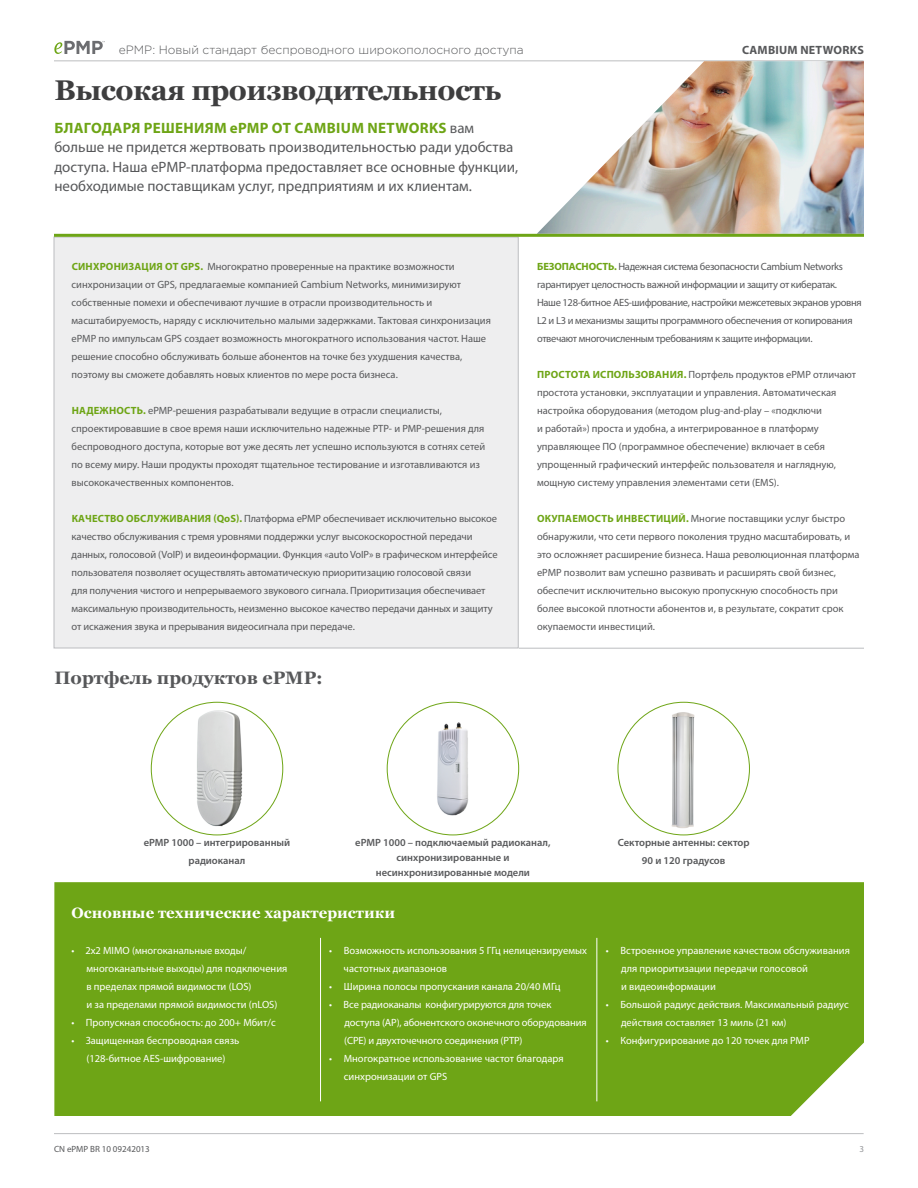
<style>
.page{position:relative;width:918px;height:1188px;background:#fff}
.page>*{position:absolute;margin:0;border:0;box-sizing:border-box;transform-origin:0 0}
.t1{font:700 28.5px "Georgia";letter-spacing:-.02em;color:#3e3e3f}
.t2{font:700 18px "Georgia";color:#57585a}
.t3{font:15px/19.5px "Myriad Pro";color:#57585a}
.t4{font:700 15px "Georgia";color:#fff}
.t5{font:300 12px "Gotham Pro";color:#58595b}
.t6{font:700 12px "Myriad Pro";letter-spacing:.02em;color:#57585a}
.t7{font:10.5px/18px "Myriad Pro";color:#57585a}
.t8{font:10.5px/18px "Myriad Pro";color:#fff}
.t9{font:10.5px/18px "Myriad Pro";letter-spacing:-.03em;color:#57585a}
.t10{font:700 10.5px "Myriad Pro";letter-spacing:.02em;color:#6ea516}
.t11{font:600 10.5px/15px "Myriad Pro";color:#58595b;text-align:center}
.t12{font:600 10.5px/18px "Myriad Pro";color:#57585a;text-align:center}
.t13{font:9px "Myriad Pro";color:#57585a}
.t14{font:9px "Myriad Pro";color:#939598}
.s1{font-weight:700;color:#6ea516}
</style>
<div class="page">
<svg style="left:54px;top:41px;width:51px;height:13px"></svg>
<hr style="left:54px;top:60px;width:810px;height:1px;background:#bcbdc0">
<div style="left:54px;top:237px;width:464px;height:411px;background:#eeeeef;border:1px solid #bcbdc0"></div>
<hr style="left:54px;top:1133px;width:810px;height:1px;background:#bcbdc0">
<div style="left:54px;top:882px;width:810px;height:234px;background:#6ea516"></div>
<hr style="left:320px;top:938px;width:1px;height:163px;background:#fff">
<hr style="left:597px;top:938px;width:1px;height:163px;background:#fff">
<img style="left:162px;top:702px;width:121px;height:133px">
<img style="left:401px;top:716px;width:104px;height:105px">
<img style="left:637px;top:702px;width:94px;height:133px">
<hr style="left:519px;top:648px;width:345px;height:1px;background:#bcbdc0">
<img style="left:537px;top:61px;width:327px;height:173px">
<hr style="left:54px;top:234px;width:810px;height:3px;background:#6ea516">
<p class="t5" style="left:119px;top:43px;width:406px">ePMP: Новый стандарт беспроводного широкополосного доступа</p>
<h1 class="t1" style="left:54px;top:74px;width:452px">Высокая производительность  </h1>
<p class="t3" style="left:54px;top:118px;width:465px"><span class="s1">БЛАГОДАРЯ РЕШЕНИЯМ EPMP ОТ CAMBIUM NETWORKS</span> вам больше не придется жертвовать производительностью ради удобства доступа. Наша ePMP-платформа предоставляет все основные функции, необходимые поставщикам услуг, предприятиям и их клиентам.  </p>
<p class="t6" style="left:742px;top:42px;width:123px">CAMBIUM NETWORKS</p>
<p class="t7" style="left:72px;top:257px;width:421px;text-indent:70px"><span class="s1">ЦИЯ ОТ GPS.</span> Многократно проверенные на практике возможности синхронизации от GPS, предлагаемые компанией Cambium Networks, минимизируют собственные помехи и обеспечивают лучшие в отрасли производительность и масштабируемость, наряду с исключительно малыми задержками. Тактовая синхронизация ePMP по импульсам GPS создает возможность многократного использования частот. Наше решение способно обслуживать больше абонентов на точке без ухудшения качества, поэтому вы сможете добавлять новых клиентов по мере роста бизнеса.   </p>
<p class="t10" style="left:72px;top:404px;width:8px">НАДЕ</p>
<p class="t10" style="left:100px;top:404px;width:18px">ЖНОСТЬ</p>
<p class="t10" style="left:72px;top:260px;width:8px">СИН</p>
<p class="t10" style="left:93px;top:260px;width:15px">ХРОНИЗА</p>
<p class="t7" style="left:72px;top:401px;width:415px;text-indent:72px"><span class="s1">.</span> ePMP-решения разрабатывали ведущие в отрасли специалисты, спроектировавшие в свое время наши исключительно надежные PTP- и PMP-решения для беспроводного доступа, которые вот уже десять лет успешно используются в сотнях сетей по всему миру. Наши продукты проходят тщательное тестирование и изготавливаются из высококачественных компонентов.<span class="s1">  </span></p>
<p class="t10" style="left:72px;top:512px;width:63px">КАЧЕСТВООБСЛУ</p>
<p class="t10" style="left:160px;top:512px;width:31px">ЖИВАНИЯ</p>
<p class="t7" style="left:72px;top:509px;width:427px;text-indent:142px"><span class="s1">(QOS).</span> Платформа ePMP обеспечивает исключительно высокое качество обслуживания с тремя уровнями поддержки услуг высокоскоростной передачи данных, голосовой (VoIP) и видеоинформации. Функция «auto VoIP» в графическом интерфейсе пользователя позволяет осуществлять автоматическую приоритизацию голосовой связи<br>для получения чистого и непрерываемого звукового сигнала. Приоритизация обеспечивает максимальную производительность, неизменно высокое качество передачи данных и защиту от искажения звука и прерывания видеосигнала при передаче.  </p>
<h2 class="t2" style="left:54px;top:668px;width:270px">Портфель продуктов ePMP:</h2>
<p class="t9" style="left:537px;top:257px;width:326px;text-indent:77px"><span class="s1">.</span> Надежная система безопасности Cambium Networks гарантирует целостность важной информации и защиту от кибератак.<br>Наше 128-битное AES-шифрование, настройки межсетевых экранов уровня L2 и L3 и механизмы защиты программного обеспечения от копирования отвечают многочисленным требованиям к защите информации.   </p>
<p class="t10" style="left:537px;top:368px;width:15px">ПРОСТОТА</p>
<p class="t10" style="left:593px;top:368px;width:29px">ИСПОЛЬЗО</p>
<p class="t10" style="left:649px;top:368px;width:15px">ВАНИЯ</p>
<p class="t10" style="left:537px;top:260px;width:7px">БЕЗО</p>
<p class="t10" style="left:562px;top:260px;width:15px">ПАСНОСТЬ</p>
<p class="t7" style="left:537px;top:365px;width:321px;text-indent:147px"><span class="s1">.</span> Портфель продуктов ePMP отличают простота установки, эксплуатации и управления. Автоматическая настройка оборудования (методом plug-and-play – «подключи<br>и работай») проста и удобна, а интегрированное в платформу управляющее ПО (программное обеспечение) включает в себя упрощенный графический интерфейс пользователя и наглядную, мощную систему управления элементами сети (EMS).  </p>
<p class="t10" style="left:537px;top:512px;width:8px">ОКУ</p>
<p class="t10" style="left:558px;top:512px;width:16px">ПАЕМОСТЬ</p>
<p class="t10" style="left:616px;top:512px;width:29px">ИНВЕСТИ</p>
<p class="t7" style="left:537px;top:509px;width:324px;text-indent:127px"><span class="s1">ЦИЙ .</span> Многие поставщики услуг быстро обнаружили, что сети первого поколения трудно масштабировать, и это осложняет расширение бизнеса. Наша революционная платформа ePMP позволит вам успешно развивать и расширять свой бизнес, обеспечит исключительно высокую пропускную способность при более высокой плотности абонентов и, в результате, сократит срок окупаемости инвестиций.</p>
<p class="t12" style="left:144px;top:833px;width:148px">ePMP 1000 – интегрированный радиоканал</p>
<p class="t11" style="left:355px;top:835px;width:197px">ePMP 1000 – подключаемый радиоканал, синхронизированные и несинхронизированные модели</p>
<p class="t12" style="left:618px;top:833px;width:133px">Секторные антенны: сектор<br>90 и 120 градусов</p>
<h3 class="t4" style="left:72px;top:904px;width:325px">Основные технические характеристики</h3>
<p class="t8" style="left:87px;top:941px;width:202px;text-indent:-15px">• 2x2 MIMO (многоканальные входы/ многоканальные выходы) для подключения в пределах прямой видимости (LOS)<br>и за пределами прямой видимости (nLOS)  </p>
<p class="t8" style="left:71px;top:1013px;width:207px">• Пропускная способность: до 200+ Мбит/с  </p>
<p class="t8" style="left:71px;top:1031px;width:170px;text-align:center">• Защищенная беспроводная связь (128-битное AES-шифрование)  </p>
<p class="t8" style="left:344px;top:941px;width:245px;text-indent:-14px">• Возможность использования 5 ГГц нелицензируемых частотных диапазонов  </p>
<p class="t8" style="left:329px;top:977px;width:234px">• Ширина полосы пропускания канала 20/40 МГц  </p>
<p class="t8" style="left:344px;top:995px;width:244px;text-indent:-15px">• Все радиоканалы конфигурируются для точек доступа (AP), абонентского оконечного оборудования (CPE) и двухточечного соединения (PTP)  </p>
<p class="t8" style="left:344px;top:1049px;width:221px;text-indent:-15px">• Многократное использование частот благодаря синхронизации от GPS  </p>
<p class="t8" style="left:621px;top:941px;width:230px;text-indent:-15px">• Встроенное управление качеством обслуживания для приоритизации передачи голосовой<br>и видеоинформации  </p>
<p class="t8" style="left:621px;top:995px;width:229px;text-indent:-15px">• Большой радиус действия. Максимальный радиус действия составляет 13 миль (21 км)  </p>
<p class="t8" style="left:606px;top:1031px;width:205px">• Конфигурирование до 120 точек для PMP</p>
<p class="t13" style="left:54px;top:1143px;width:97px">CN ePMP BR 10 09242013</p>
<p class="t14" style="left:859px;top:1143px;width:6px">3</p>
</div>
